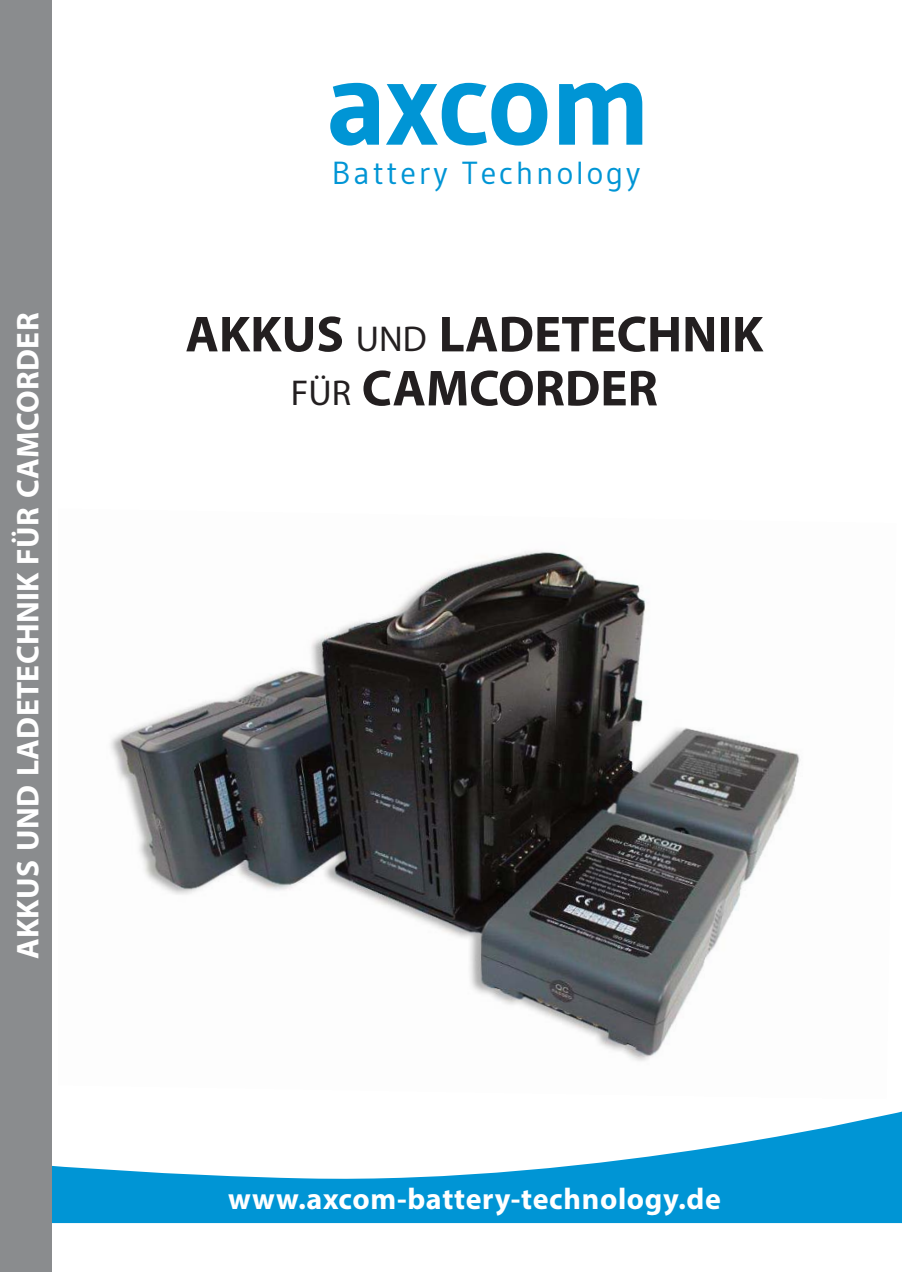
<style>
.page{position:relative;width:902px;height:1272px;background:#fff}
.page>*{position:absolute;margin:0;border:0;box-sizing:border-box;transform-origin:0 0}
.t1{font:700 121.2px "Gudea";letter-spacing:-.02em;color:#0095d5}
.t2{font:700 51px/54px "Myriad Pro";color:#231f20;text-align:center}
.t3{font:31.95px "Gudea";letter-spacing:.085em;color:#0095d5}
.t4{font:700 31.5px "Myriad Pro";letter-spacing:.01em;color:#fff}
.t5{font:700 30px "Myriad Pro";letter-spacing:.02em;color:#fff}
.s1{font-weight:400;font-size:36px}
</style>
<div class="page">
<svg style="left:51px;top:1110px;width:850px;height:112px;fill:#0095d5"></svg>
<div style="left:0;top:0;width:51px;height:1271px;background:#8a8c8e"></div>
<img style="left:110px;top:551px;width:690px;height:510px">
<p class="t4" style="left:16px;top:959px;width:648px;rotate:-90deg">AKKUS UND LADETECHNIK FÜR CAMCORDER</p>
<h1 class="t1" style="left:325px;top:27px;width:328px">axcom</h1>
<p class="t3" style="left:332px;top:154px;width:310px">Battery Technology</p>
<p class="t2" style="left:185px;top:312px;width:579px">AKKUS <span class="s1">UND</span> LADETECHNIK<br><span class="s1">FÜR</span> CAMCORDER</p>
<p class="t5" style="left:228px;top:1187px;width:494px">www.axcom-battery-technology.de</p>
</div>
